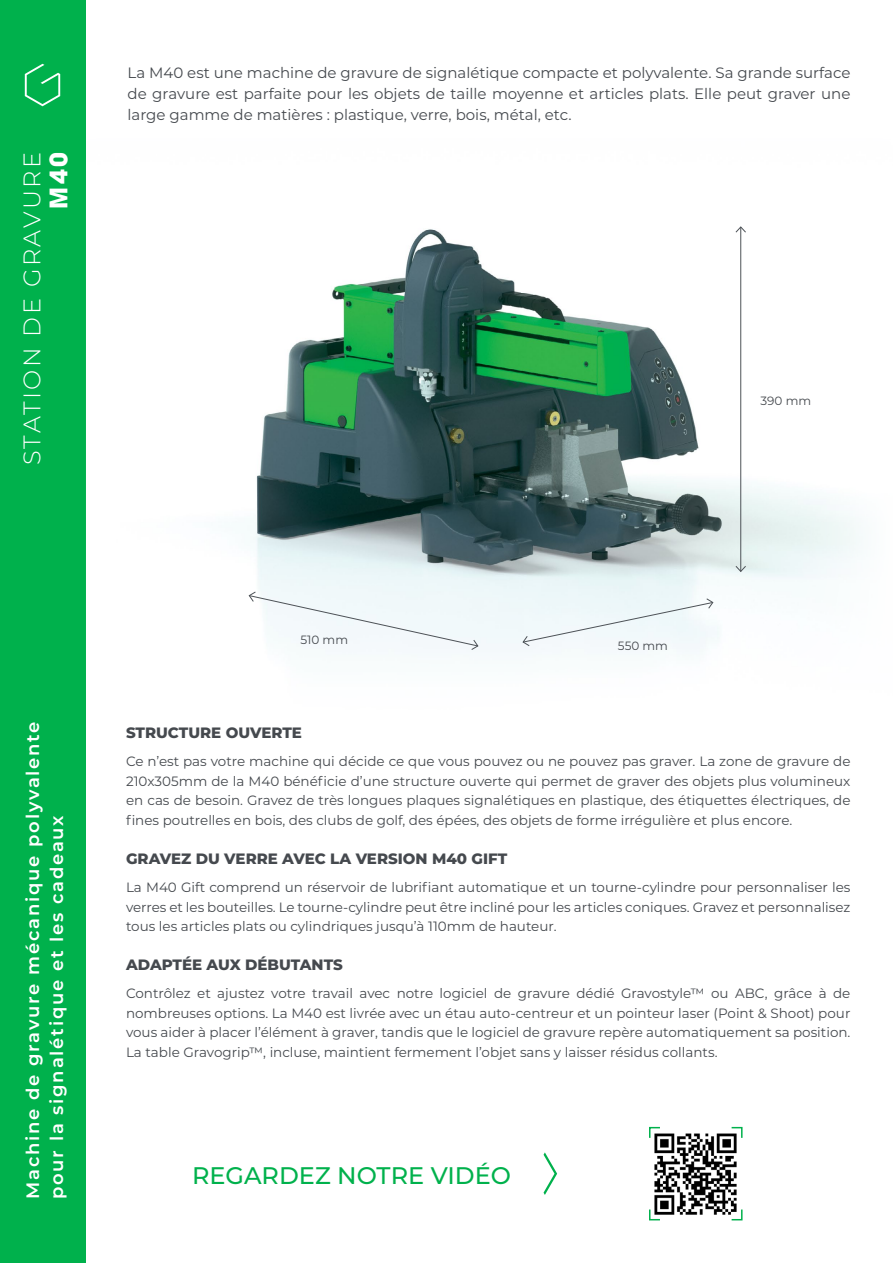
<style>
.page{position:relative;width:893px;height:1263px;background:#fff}
.page>*{position:absolute;margin:0;border:0;box-sizing:border-box;transform-origin:0 0}
.t1{font:500 24px "Montserrat";color:#00b14c}
.t2{font:300 24px "Montserrat";letter-spacing:.1em;color:#fff}
.t3{font:700 24px "Avant Garde";color:#fff}
.t4{font:600 18px/24px "Montserrat";letter-spacing:.1em;color:#fff}
.t5{font:15px/21px "Montserrat";color:#45494e;text-align:justify}
.t6{font:800 15px "Montserrat";color:#45494e}
.t7{font:13.5px/19.5px "Montserrat";color:#45494e;text-align:justify}
.t8{font:12px "Montserrat";color:#45494e}
</style>
<div class="page">
<div style="left:0;top:0;width:85px;height:1263px;background:#00b14c"></div>
<svg style="left:25px;top:64px;width:35px;height:42px"></svg>
<img style="left:85px;top:138px;width:775px;height:581px">
<svg style="left:544px;top:1152px;width:13px;height:43px"></svg>
<div style="left:522px;top:598px;width:192px;height:49px;background:#f0f8fb"></div>
<svg style="left:248px;top:591px;width:231px;height:59px"></svg>
<hr style="left:740px;top:227px;width:1px;height:344px;background:#4d5257">
<svg style="left:735px;top:226px;width:12px;height:7px"></svg>
<svg style="left:735px;top:565px;width:12px;height:7px"></svg>
<svg style="left:649px;top:1126px;width:11px;height:12px"></svg>
<svg style="left:649px;top:1209px;width:11px;height:12px"></svg>
<svg style="left:731px;top:1126px;width:12px;height:12px"></svg>
<svg style="left:731px;top:1209px;width:12px;height:12px"></svg>
<img style="left:654px;top:1132px;width:83px;height:83px">
<h1 class="t2" style="left:16px;top:465px;width:315px;rotate:-90deg">STATION DE GRAVURE</h1>
<h1 class="t3" style="left:43px;top:209px;width:58px;rotate:-90deg">M40</h1>
<p class="t5" style="left:128px;top:62px;width:724px">La M40 est une machine de gravure de signalétique compacte et polyvalente. Sa grande surface de gravure est parfaite pour les objets de taille moyenne et articles plats. Elle peut graver une large gamme de matières : plastique, verre, bois, métal, etc.</p>
<p class="t8" style="left:760px;top:392px;width:52px">390 mm</p>
<p class="t8" style="left:300px;top:631px;width:49px">510 mm</p>
<p class="t8" style="left:618px;top:637px;width:52px">550 mm</p>
<h2 class="t4" style="left:20px;top:1199px;width:479px;rotate:-90deg">Machine de gravure mécanique polyvalente pour la signalétique et les cadeaux</h2>
<p class="t6" style="left:126px;top:722px;width:178px">STRUCTURE OUVERTE</p>
<p class="t7" style="left:126px;top:751px;width:726px">Ce n’est pas votre machine qui décide ce que vous pouvez ou ne pouvez pas graver. La zone de gravure de 210x305mm de la M40 bénéficie d’une structure ouverte qui permet de graver des objets plus volumineux en cas de besoin. Gravez de très longues plaques signalétiques en plastique, des étiquettes électriques, de fines poutrelles en bois, des clubs de golf, des épées, des objets de forme irrégulière et plus encore.</p>
<p class="t6" style="left:126px;top:848px;width:383px">GRAVEZ DU VERRE AVEC LA VERSION M40 GIFT</p>
<p class="t7" style="left:126px;top:877px;width:726px">La M40 Gift comprend un réservoir de lubrifiant automatique et un tourne-cylindre pour personnaliser les verres et les bouteilles. Le tourne-cylindre peut être incliné pour les articles coniques. Gravez et personnalisez tous les articles plats ou cylindriques jusqu’à 110mm de hauteur.</p>
<p class="t6" style="left:126px;top:954px;width:218px">ADAPTÉE AUX DÉBUTANTS</p>
<p class="t7" style="left:126px;top:983px;width:726px">Contrôlez et ajustez votre travail avec notre logiciel de gravure dédié Gravostyle™ ou ABC, grâce à de nombreuses options. La M40 est livrée avec un étau auto-centreur et un pointeur laser (Point &amp; Shoot) pour vous aider à placer l’élément à graver, tandis que le logiciel de gravure repère automatiquement sa position.<br>La table Gravogrip™, incluse, maintient fermement l’objet sans y laisser résidus collants.</p>
<h1 class="t1" style="left:192px;top:1159px;width:320px">REGARDEZ NOTRE VIDÉO</h1>
</div>
